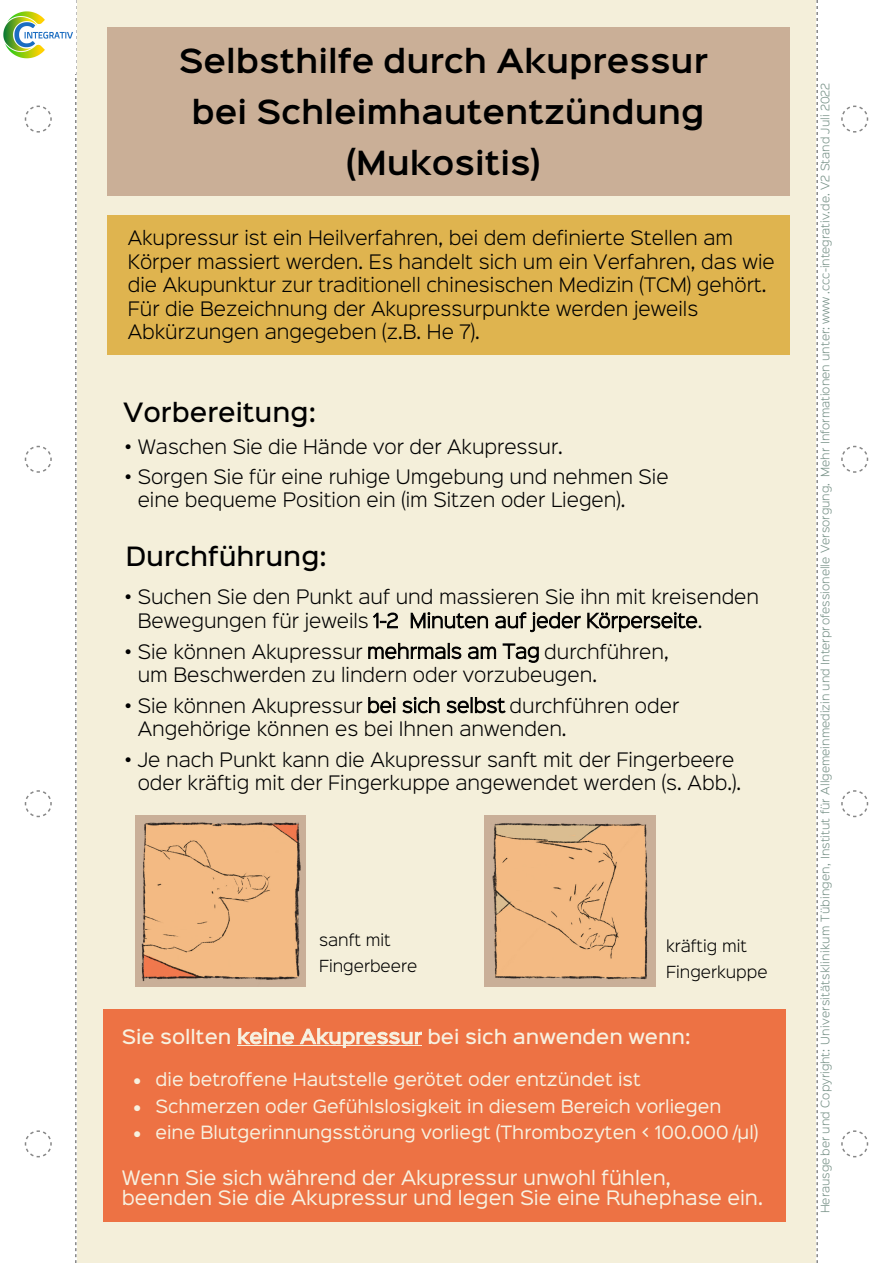
<style>
.page{position:relative;width:893px;height:1263px;background:#f4efda}
.page>*{position:absolute;margin:0;border:0;box-sizing:border-box;transform-origin:0 0}
.t1{font:600 30px/51px "Sinkin Sans 600";color:#000;text-align:center}
.t2{font:500 24px "Sinkin Sans 500";color:#000}
.t3{font:300 18px/23.4px "Sinkin Sans 300";color:#000}
.t4{font:18px/19.6px "Sinkin Sans 400";color:#f7f1e0}
.t5{font:18px "Sinkin Sans 300 Light 3";color:#000}
.t6{font:500 18px "Sinkin Sans 500";color:#f7f1e0}
.t7{font:16.5px "Sinkin Sans 400";color:#f7f1e0}
.t8{font:300 15px/25.7px "Sinkin Sans 300";color:#000}
.t9{font:10.65px "Sinkin Sans 300 Light 2";color:#779187}
.s1{font-family:"Sinkin Sans 400"}
.s2{font-family:"Sinkin Sans 300";font-weight:300}
.s3{font-family:"Sinkin Sans 400";font-weight:400}
.s4{font-family:"Sinkin Sans 500 Medium 2";font-weight:400}
</style>
<div class="page">
<div style="left:0;top:0;width:77px;height:1263px;background:#fff"></div>
<svg style="left:24px;top:105px;width:28px;height:28px"></svg>
<svg style="left:24px;top:445px;width:28px;height:28px"></svg>
<svg style="left:24px;top:1130px;width:28px;height:28px"></svg>
<svg style="left:24px;top:790px;width:28px;height:28px"></svg>
<svg style="left:75px;top:0;width:2px;height:1263px"></svg>
<div style="left:816px;top:0;width:77px;height:1263px;background:#fff"></div>
<svg style="left:841px;top:105px;width:28px;height:28px"></svg>
<svg style="left:841px;top:445px;width:28px;height:28px"></svg>
<svg style="left:841px;top:1130px;width:28px;height:28px"></svg>
<svg style="left:841px;top:790px;width:28px;height:28px"></svg>
<svg style="left:816px;top:0;width:2px;height:1263px"></svg>
<div style="left:107px;top:215px;width:682px;height:139px;background:#dfb44f"></div>
<img style="left:135px;top:816px;width:171px;height:170px">
<img style="left:485px;top:815px;width:171px;height:171px">
<div style="left:104px;top:1010px;width:682px;height:212px;background:#ed7244"></div>
<hr style="left:237px;top:1045px;width:185px;height:1px;background:#f7f1e0">
<div style="left:107px;top:27px;width:682px;height:169px;background:#caaf97"></div>
<img style="left:3px;top:11px;width:70px;height:48px">
<h1 class="t1" style="left:179px;top:33px;width:531px">Selbsthilfe durch Akupressur bei Schleimhautentzündung (Mukositis)</h1>
<p class="t3" style="left:128px;top:225px;width:648px">Akupressur ist ein Heilverfahren, bei dem definierte Stellen am Körper massiert werden. Es handelt sich um ein Verfahren, das wie die Akupunktur zur traditionell chinesischen Medizin (TCM) gehört.<br>Für die Bezeichnung der Akupressurpunkte werden jeweils Abkürzungen angegeben (z.B. He 7).</p>
<h2 class="t2" style="left:123px;top:391px;width:194px">Vorbereitung:</h2>
<p class="t5" style="left:126px;top:432px;width:439px"><span class="s1">•</span> Waschen Sie die Hände vor der <span class="s2">Akupressur.</span></p>
<p class="t3" style="left:126px;top:464px;width:544px"><span class="s3">•</span> Sorgen Sie für eine ruhige Umgebung und nehmen Sie</p>
<p class="t5" style="left:138px;top:485px;width:489px"><span class="s2">eine bequeme</span> Position ein <span class="s2">(im</span> Sitzen od<span class="s2">er</span> Liegen<span class="s2">).</span></p>
<h2 class="t2" style="left:126px;top:536px;width:202px">Durchführung<span class="s4">:</span></h2>
<p class="t3" style="left:138px;top:584px;width:623px;text-indent:-12px"><span class="s3">•</span> Suchen Sie den Punkt auf und massieren Sie ihn mit kreisenden<br>Bewegungen für jeweils 1-2 Minuten auf jeder Körperseite.</p>
<p class="t3" style="left:138px;top:638px;width:533px;text-indent:-12px"><span class="s3">•</span> Sie können Akupressur mehrmals am Tag durchführen, um Beschwerden zu lindern oder vorzubeugen.</p>
<p class="t3" style="left:138px;top:692px;width:543px;text-indent:-12px"><span class="s3">•</span> Sie können Akupressur bei sich selbst durchführen oder<br>Angehörige können es bei Ihnen anwenden.</p>
<p class="t3" style="left:138px;top:746px;width:605px;text-indent:-12px"><span class="s3">•</span> Je nach Punkt kann die Akupressur sanft mit der Fingerbeere oder kräftig mit der Fingerkuppe angewendet werden (s. Abb.).</p>
<p class="t8" style="left:319px;top:926px;width:100px">sanft mit<br>Fingerbeere</p>
<p class="t8" style="left:666px;top:932px;width:103px">kräftig mit<br>Fingerkuppe</p>
<p class="t6" style="left:122px;top:1021px;width:570px">Sie sollten keine Akupressur bei sich anwenden wenn:</p>
<p class="t7" style="left:134px;top:1066px;width:509px">• die betroffene Hautstelle gerötet oder entzündet ist</p>
<p class="t7" style="left:134px;top:1092px;width:589px">• Schmerzen oder Gefühlslosigkeit in diesem Bereich vorliegen</p>
<p class="t7" style="left:134px;top:1118px;width:626px">• eine Blutgerinnungsstörung vorliegt (Thrombozyten &lt; 100.000 /µl)</p>
<p class="t4" style="left:122px;top:1166px;width:643px">Wenn Sie sich während der Akupressur unwohl fühlen, beenden Sie die Akupressur und legen Sie eine Ruhephase ein.</p>
<p class="t9" style="left:816px;top:1213px;width:1132px;rotate:-90deg">Herausgeber und Copyright: Universitätsklinikum Tübingen, Institut für Allgemeinmedizin und Interprofessionelle Versorgung. Mehr Informationen unter: www .ccc-integrativ.de. V2 Stand Juli 2022</p>
</div>
